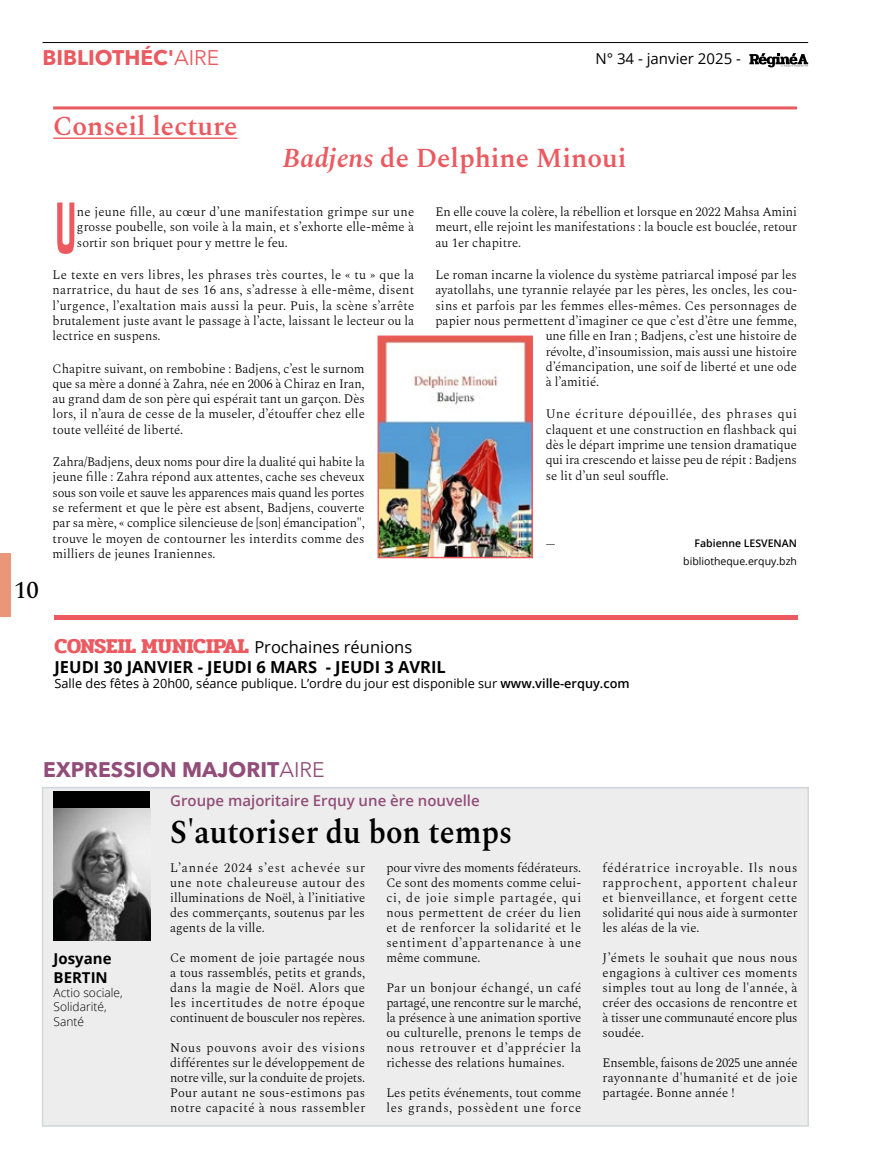
<style>
.page{position:relative;width:872px;height:1170px;background:#fff}
.page>*{position:absolute;margin:0;border:0;box-sizing:border-box;transform-origin:0 0}
.t1{font:condensed 64.2px "AIAG";color:#eb5a60}
.t2{font:600 33px "Spectral";color:#000;scale:.92 1}
.t3{font:600 27px "Spectral";color:#eb5a60}
.t4{font:500 24px "Spectral";color:#000}
.t5{font:700 21px "Avenir Next LT Pro";color:#924d78}
.t6{font:700 21px "Avenir Next LT Pro";color:#eb5a60}
.t7{font:700 16.5px/19.8px "Open Sans";color:#000}
.t8{font:600 15px "Open Sans";color:#924d78}
.t9{font:15px "Open Sans";color:#000}
.t10{font:700 15px/18px "Open Sans";color:#000}
.t11{font:300 12.75px/15px "Spectral";color:#000;text-align:justify}
.t12{font:12.75px "Open Sans";color:#000}
.t13{font:300 12px/14.4px "Open Sans";color:#000}
.t14{font:10.5px "Open Sans";color:#000}
.t15{font:600 10.5px "Open Sans";color:#000}
.t16{font:10.5px "Minion Pro";color:#000}
.s1{font-weight:400}
.s2{font-style:italic}
.s3{font-family:"Pridi";font-size:21px;color:#eb5a60}
.s4{font-weight:600}
</style>
<div class="page">
<div style="left:42px;top:786px;width:767px;height:340px;background:#ededed;border:2px solid #d1d6da"></div>
<div style="left:54px;top:791px;width:96px;height:17px;background:#000"></div>
<hr style="left:53px;top:106px;width:744px;height:3px;background:#eb5a60">
<hr style="left:53px;top:137px;width:184px;height:2px;background:#eb5a60">
<img style="left:54px;top:808px;width:96px;height:132px">
<img style="left:380px;top:338px;width:150px;height:217px">
<div style="left:377px;top:335px;width:156px;height:223px;border:2px solid #eb5a60"></div>
<div style="left:54px;top:614px;width:744px;height:5px;background:#eb5a60"></div>
<svg style="left:749px;top:53px;width:59px;height:14px"></svg>
<hr style="left:43px;top:42px;width:765px;height:1px;background:#000">
<div style="left:0;top:553px;width:11px;height:64px;background:#e99679"></div>
<h3 class="t6" style="left:43px;top:45px;width:178px">BIBLIOTHÉC'<span class="s1">AIRE</span></h3>
<h3 class="t3" style="left:53px;top:106px;width:186px">Conseil lecture</h3>
<p class="t9" style="left:595px;top:49px;width:147px">N° 34 - janvier 2025 -</p>
<h3 class="t3" style="left:283px;top:139px;width:345px"><span class="s2">Badjens</span> de Delphine Minoui</h3>
<h3 class="t4" style="left:14px;top:572px;width:26px">10</h3>
<h1 class="t1" style="left:54px;top:202px;width:24px">U</h1>
<p class="t11" style="left:77px;top:203px;width:339px">ne jeune fille, au cœur d’une manifestation grimpe sur une grosse poubelle, son voile à la main, et s’exhorte elle-même à sortir son briquet pour y mettre le feu.</p>
<p class="t11" style="left:53px;top:266px;width:363px">Le texte en vers libres, les phrases très courtes, le « tu » que la narratrice, du haut de ses 16 ans, s’adresse à elle-même, disent l’urgence, l’exaltation mais aussi la peur. Puis, la scène s’arrête brutalement juste avant le passage à l’acte, laissant le lecteur ou la lectrice en suspens.</p>
<p class="t11" style="left:53px;top:360px;width:314px">Chapitre suivant, on rembobine : Badjens, c’est le surnom que sa mère a donné à Zahra, née en 2006 à Chiraz en Iran, au grand dam de son père qui espérait tant un garçon. Dès lors, il n’aura de cesse de la museler, d’étouffer chez elle toute velléité de liberté.</p>
<p class="t11" style="left:53px;top:453px;width:314px">Zahra/Badjens, deux noms pour dire la dualité qui habite la jeune fille : Zahra répond aux attentes, cache ses cheveux sous son voile et sauve les apparences mais quand les portes se referment et que le père est absent, Badjens, couverte par sa mère, « complice silencieuse de [son] émancipation", trouve le moyen de contourner les interdits comme des milliers de jeunes Iraniennes.</p>
<p class="t11" style="left:435px;top:203px;width:363px">En elle couve la colère, la rébellion et lorsque en 2022 Mahsa Amini meurt, elle rejoint les manifestations : la boucle est bouclée, retour au 1er chapitre.</p>
<p class="t11" style="left:435px;top:266px;width:363px">Le roman incarne la violence du système patriarcal imposé par les</p>
<p class="t11" style="left:435px;top:281px;width:363px">ayatollahs, une tyrannie relayée par les pères, les oncles, les cou-</p>
<p class="t11" style="left:435px;top:297px;width:363px">sins et parfois par les femmes elles-mêmes. Ces personnages de</p>
<p class="t11" style="left:435px;top:312px;width:363px">papier nous permettent d’imaginer ce que c’est d’être une femme,</p>
<p class="t11" style="left:545px;top:327px;width:253px">une fille en Iran ; Badjens, c’est une histoire de</p>
<p class="t11" style="left:545px;top:343px;width:253px">révolte, d’insoumission, mais aussi une histoire</p>
<p class="t11" style="left:545px;top:358px;width:253px">d’émancipation, une soif de liberté et une ode</p>
<p class="t11" style="left:545px;top:373px;width:55px">à l’amitié.</p>
<p class="t11" style="left:545px;top:405px;width:253px">Une écriture dépouillée, des phrases qui claquent et une construction en flashback qui dès le départ imprime une tension dramatique qui ira crescendo et laisse peu de répit : Badjens se lit d’un seul souffle.</p>
<p class="t16" style="left:545px;top:537px;width:11px">—</p>
<p class="t15" style="left:694px;top:536px;width:104px">Fabienne LESVENAN</p>
<p class="t14" style="left:683px;top:554px;width:115px">bibliotheque.erquy.bzh</p>
<p class="t7" style="left:54px;top:636px;width:393px"><span class="s3">CONSEIL MUNICIPAL</span> <span class="s1">Prochaines réunions<br></span>JEUDI 30 JANVIER - JEUDI 6 MARS - JEUDI 3 AVRIL</p>
<p class="t12" style="left:54px;top:674px;width:577px">Salle des fêtes à 20h00, séance publique. L’ordre du jour est disponible sur <span class="s4">www.ville-erquy.com</span></p>
<h3 class="t5" style="left:43px;top:756px;width:283px">EXPRESSION MAJORIT<span class="s1">AIRE</span></h3>
<p class="t8" style="left:170px;top:789px;width:311px">Groupe majoritaire Erquy une ère nouvelle</p>
<p class="t10" style="left:54px;top:949px;width:60px">Josyane<br>BERTIN</p>
<p class="t13" style="left:54px;top:984px;width:71px">Actio sociale,<br>Solidarité,<br>Santé</p>
<h2 class="t2" style="left:170px;top:808px;width:373px">S'autoriser du bon temps</h2>
<p class="t11" style="left:170px;top:859px;width:196px">L’année 2024 s’est achevée sur une note chaleureuse autour des illuminations de Noël, à l’initiative des commerçants, soutenus par les agents de la ville.</p>
<p class="t11" style="left:170px;top:949px;width:196px">Ce moment de joie partagée nous a tous rassemblés, petits et grands, dans la magie de Noël. Alors que les incertitudes de notre époque continuent de bousculer nos repères.</p>
<p class="t11" style="left:170px;top:1039px;width:196px">Nous pouvons avoir des visions différentes sur le développement de notre ville, sur la conduite de projets.<br>Pour autant ne sous-estimons pas notre capacité à nous rassembler</p>
<p class="t11" style="left:386px;top:859px;width:196px">pour vivre des moments fédérateurs.<br>Ce sont des moments comme celui&shy;ci, de joie simple partagée, qui nous permettent de créer du lien et de renforcer la solidarité et le sentiment d’appartenance à une même commune.</p>
<p class="t11" style="left:386px;top:979px;width:196px">Par un bonjour échangé, un café partagé, une rencontre sur le marché, la présence à une animation sportive ou culturelle, prenons le temps de nous retrouver et d’apprécier la richesse des relations humaines.</p>
<p class="t11" style="left:386px;top:1083px;width:196px">Les petits événements, tout comme les grands, possèdent une force</p>
<p class="t11" style="left:602px;top:858px;width:196px">fédératrice incroyable. Ils nous rapprochent, apportent chaleur et bienveillance, et forgent cette solidarité qui nous aide à surmonter les aléas de la vie.</p>
<p class="t11" style="left:602px;top:948px;width:196px">J’émets le souhait que nous nous engagions à cultiver ces moments simples tout au long de l'année, à créer des occasions de rencontre et à tisser une communauté encore plus soudée.</p>
<p class="t11" style="left:602px;top:1053px;width:196px">Ensemble, faisons de 2025 une année rayonnante d'humanité et de joie partagée. Bonne année !</p>
</div>
